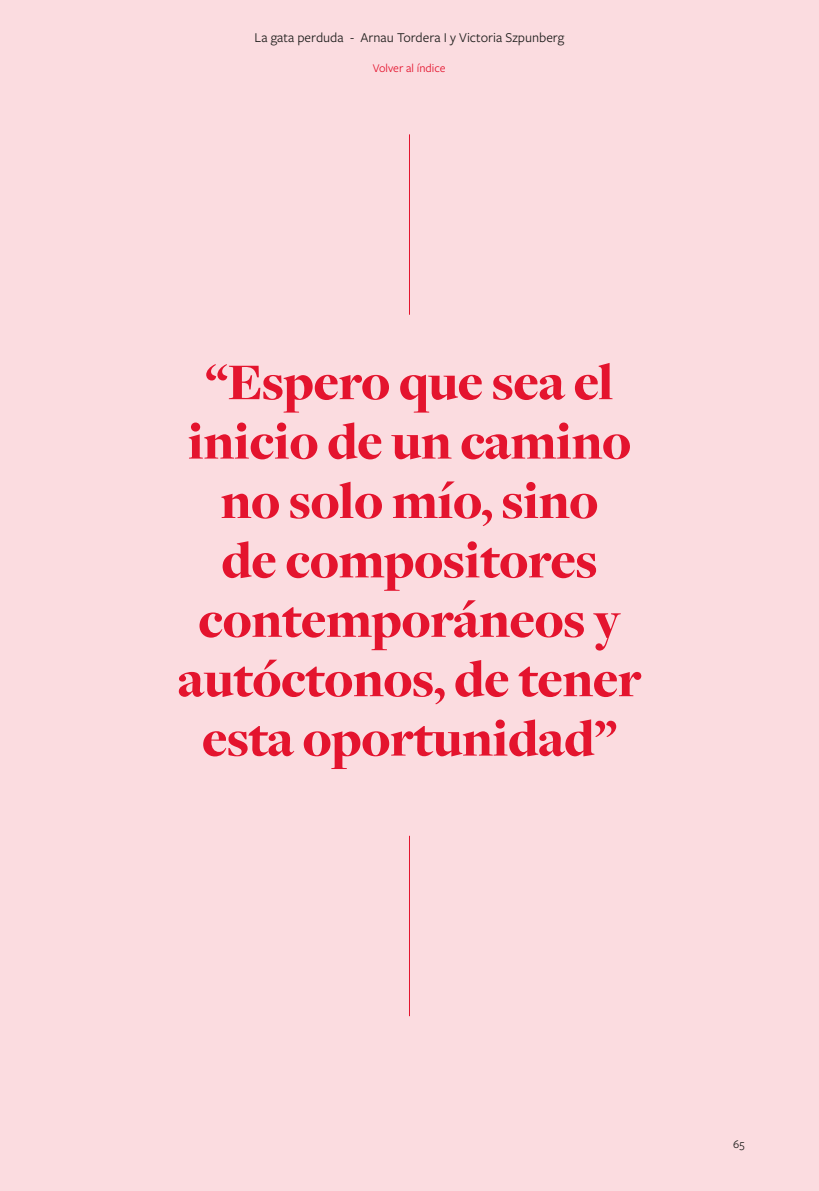
<style>
.page{position:relative;width:819px;height:1191px;background:#fbdce0}
.page>*{position:absolute;margin:0;border:0;box-sizing:border-box;transform-origin:0 0}
.t1{font:900 53.38px/59.3px "Freight Disp Pro";letter-spacing:-.01em;color:#e4142e;text-align:center}
.t2{font:14px "Freight Sans Pro";color:#1d1d1b}
.t3{font:12.25px "Freight Sans Pro";color:#e4142e}
.t4{font:12.25px "Freight Sans Pro";color:#1d1d1b}
</style>
<div class="page">
<hr style="left:409px;top:134px;width:1px;height:181px;background:#e4142e">
<hr style="left:409px;top:835px;width:1px;height:181px;background:#e4142e">
<p class="t2" style="left:255px;top:28px;width:311px">La gata perduda - Arnau Tordera I y Victoria Szpunberg</p>
<p class="t3" style="left:373px;top:60px;width:74px">Volver al índice</p>
<p class="t1" style="left:177px;top:352px;width:465px">“Espero que sea el inicio de un camino no solo mío, sino<br>de compositores contemporáneos y autóctonos, de tener esta oportunidad”</p>
<p class="t4" style="left:733px;top:1135px;width:13px">65</p>
</div>
